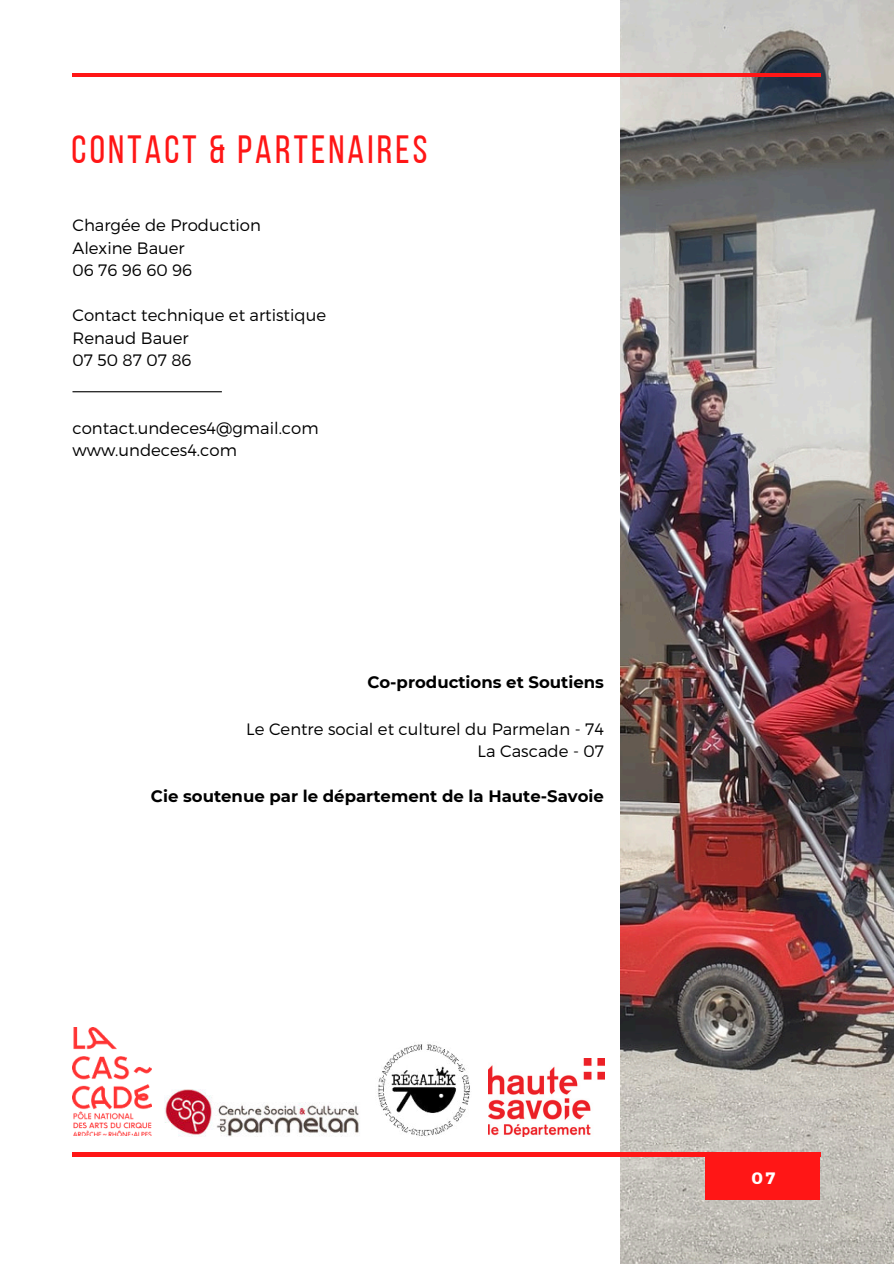
<style>
.page{position:relative;width:894px;height:1264px;background:#fff}
.page>*{position:absolute;margin:0;border:0;box-sizing:border-box;transform-origin:0 0}
.t1{font:39.3px "Bebas Neue";letter-spacing:.08em;color:#ff1616}
.t2{font:300 16.5px/22.5px "Montserrat";color:#000}
.t3{font:700 16.5px "Montserrat";color:#000}
.t4{font:700 16.5px "Montserrat";color:#fff}
</style>
<div class="page">
<img style="left:620px;top:0;width:273px;height:1263px">
<hr style="left:72px;top:74px;width:748px;height:3px;background:#ff1616">
<div style="left:704px;top:1153px;width:115px;height:46px;background:#ff1616"></div>
<hr style="left:72px;top:1152px;width:748px;height:4px;background:#ff1616">
<hr style="left:72px;top:391px;width:150px;height:1px;background:#000">
<img style="left:165px;top:1089px;width:195px;height:47px">
<img style="left:488px;top:1058px;width:116px;height:78px">
<img style="left:72px;top:1027px;width:79px;height:108px">
<img style="left:378px;top:1044px;width:92px;height:92px">
<h1 class="t1" style="left:72px;top:128px;width:357px">CONTACT &amp; PARTENAIRES</h1>
<p class="t2" style="left:72px;top:214px;width:190px">Chargée de Production<br>Alexine Bauer<br>06 76 96 60 96</p>
<p class="t2" style="left:72px;top:304px;width:255px">Contact technique et artistique<br>Renaud Bauer<br>07 50 87 07 86</p>
<p class="t2" style="left:72px;top:416px;width:247px">contact.undeces4@gmail.com www.undeces4.com</p>
<p class="t3" style="left:367px;top:670px;width:238px">Co-productions et Soutiens</p>
<p class="t2" style="left:246px;top:717px;width:359px;text-align:right">Le Centre social et culturel du Parmelan - 74<br>La Cascade - 07</p>
<p class="t3" style="left:151px;top:784px;width:454px">Cie soutenue par le département de la Haute-Savoie</p>
<p class="t4" style="left:751px;top:1167px;width:25px">07</p>
</div>
